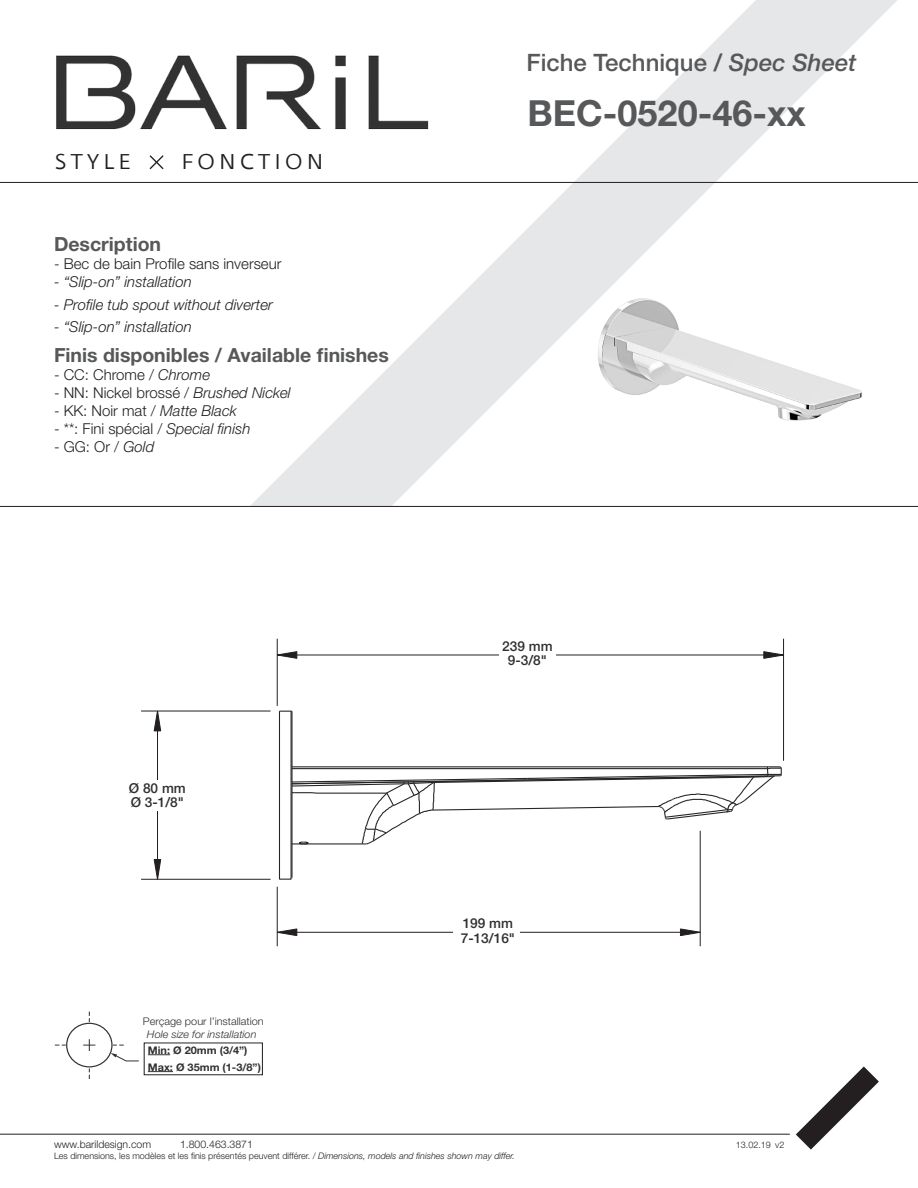
<style>
.page{position:relative;width:918px;height:1188px;background:#fff}
.page>*{position:absolute;margin:0;border:0;box-sizing:border-box;transform-origin:0 0}
.t1{font:700 36px "Helvetica Neue LT Std";color:#57585a}
.t2{font:500 24px "Helvetica Neue LT Std";color:#57585a}
.t3{font:21.3px "Fedra Sans Greek Book TF";letter-spacing:.2em;color:#231f20}
.t4{font:700 19.5px "Helvetica Neue LT Std";color:#57585a}
.t5{font:300 15px "Helvetica Neue LT Std";color:#231f20}
.t6{font:italic 300 15px "Helvetica Neue LT Std";color:#231f20}
.t7{font:500 13.65px/14.1px "Helvetica Neue LT Std";color:#302f30}
.t8{font:300 10.5px/13.6px "Helvetica Neue LT Std";color:#312f30;text-align:center;scale:1.04 1}
.t9{font:300 10.5px "Helvetica Neue LT Std";color:#231f20}
.t10{font:700 10.5px/16.8px "Helvetica Neue LT Std";color:#312f30;scale:1.04 1}
.t11{font:italic 300 10.5px "Helvetica Neue LT Std";color:#312f30;scale:1.04 1}
.t12{font:300 9px "Helvetica Neue LT Std";color:#231f20}
.s1{font-style:italic}
</style>
<div class="page">
<svg style="left:250px;top:0;width:648px;height:506px"></svg>
<img style="left:54px;top:54px;width:378px;height:128px">
<svg style="left:148px;top:154px;width:17px;height:17px"></svg>
<hr style="left:0;top:182px;width:918px;height:1px;background:#231f20">
<hr style="left:0;top:506px;width:918px;height:1px;background:#231f20">
<hr style="left:0;top:1134px;width:790px;height:1px;background:#231f20">
<svg style="left:796px;top:1066px;width:83px;height:84px"></svg>
<svg style="left:278px;top:651px;width:19px;height:8px"></svg>
<svg style="left:763px;top:651px;width:20px;height:8px"></svg>
<svg style="left:154px;top:710px;width:7px;height:21px"></svg>
<svg style="left:154px;top:859px;width:7px;height:20px"></svg>
<hr style="left:783px;top:639px;width:1px;height:122px;background:#231f20">
<hr style="left:141px;top:879px;width:130px;height:1px;background:#231f20">
<hr style="left:277px;top:639px;width:1px;height:67px;background:#231f20">
<hr style="left:141px;top:711px;width:130px;height:1px;background:#231f20">
<hr style="left:157px;top:711px;width:1px;height:168px;background:#231f20">
<hr style="left:277px;top:655px;width:507px;height:1px;background:#231f20">
<div style="left:129px;top:780px;width:57px;height:31px;background:#fff"></div>
<div style="left:499px;top:638px;width:56px;height:31px;background:#fff"></div>
<svg style="left:278px;top:928px;width:19px;height:8px"></svg>
<svg style="left:680px;top:928px;width:20px;height:8px"></svg>
<hr style="left:700px;top:831px;width:1px;height:115px;background:#231f20">
<hr style="left:277px;top:887px;width:1px;height:59px;background:#231f20">
<hr style="left:277px;top:932px;width:423px;height:1px;background:#231f20">
<div style="left:453px;top:915px;width:67px;height:31px;background:#fff"></div>
<div style="left:279px;top:711px;width:13px;height:169px;border:1px solid #252626"></div>
<hr style="left:291px;top:712px;width:2px;height:166px;background:#252626">
<svg style="left:279px;top:711px;width:14px;height:2px"></svg>
<svg style="left:291px;top:766px;width:491px;height:79px"></svg>
<img style="left:574px;top:230px;width:290px;height:262px">
<svg style="left:148px;top:1054px;width:22px;height:1px"></svg>
<svg style="left:148px;top:1071px;width:25px;height:1px"></svg>
<div style="left:66px;top:1023px;width:47px;height:44px;border:1px solid #312f30;border-radius:50%"></div>
<svg style="left:83px;top:1039px;width:12px;height:12px"></svg>
<svg style="left:111px;top:1053px;width:28px;height:9px"></svg>
<h2 class="t2" style="left:526px;top:48px;width:331px">Fiche Technique / <span class="s1">Spec Sheet</span></h2>
<h3 class="t3" style="left:55px;top:151px;width:77px">STYLE</h3>
<h3 class="t3" style="left:181px;top:151px;width:144px">FONCTION</h3>
<p class="t4" style="left:54px;top:232px;width:109px">Description</p>
<p class="t5" style="left:54px;top:255px;width:229px">- Bec de bain Profile sans inverseur</p>
<p class="t6" style="left:54px;top:273px;width:139px">- “Slip-on” installation</p>
<p class="t6" style="left:54px;top:296px;width:220px">- Profile tub spout without diverter</p>
<p class="t6" style="left:54px;top:318px;width:139px">- “Slip-on” installation</p>
<p class="t4" style="left:54px;top:343px;width:336px">Finis disponibles / Available finishes</p>
<p class="t5" style="left:54px;top:366px;width:158px">- CC: Chrome / <span class="s1">Chrome</span></p>
<p class="t5" style="left:54px;top:384px;width:238px">- NN: Nickel brossé / <span class="s1">Brushed Nickel</span></p>
<p class="t5" style="left:54px;top:402px;width:184px">- KK: Noir mat / <span class="s1">Matte Black</span></p>
<p class="t5" style="left:54px;top:420px;width:198px">- **: Fini spécial / <span class="s1">Special finish</span></p>
<p class="t5" style="left:54px;top:438px;width:102px">- GG: Or / <span class="s1">Gold</span></p>
<p class="t1" style="left:528px;top:91px;width:280px">BEC-0520-46-xx</p>
<p class="t7" style="left:129px;top:781px;width:58px">Ø 80 mm<br>Ø 3-1/8"</p>
<p class="t8" style="left:143px;top:1014px;width:118px">Perçage pour l’installation<br><span class="s1">Hole size for installation</span></p>
<p class="t10" style="left:148px;top:1041px;width:110px">Min: Ø 20mm (3/4”)<br>Max: Ø 35mm (1-3/8”)</p>
<p class="t7" style="left:502px;top:639px;width:52px;text-align:center">239 mm<br>9-3/8"</p>
<p class="t7" style="left:461px;top:916px;width:56px">199 mm<br>7-13/16"</p>
<p class="t9" style="left:54px;top:1138px;width:99px">www.barildesign.com</p>
<p class="t9" style="left:180px;top:1138px;width:74px">1.800.463.3871</p>
<p class="t12" style="left:736px;top:1139px;width:37px">13.02.19</p>
<p class="t12" style="left:54px;top:1150px;width:463px">Les dimensions, les modèles et les finis présentés peuvent différer. / <span class="s1">Dimensions, models and finishes shown may differ.</span></p>
<p class="t12" style="left:775px;top:1140px;width:11px">v2</p>
<p class="t11" style="left:146px;top:1144px;width:107px">Hole size for installation</p>
</div>
